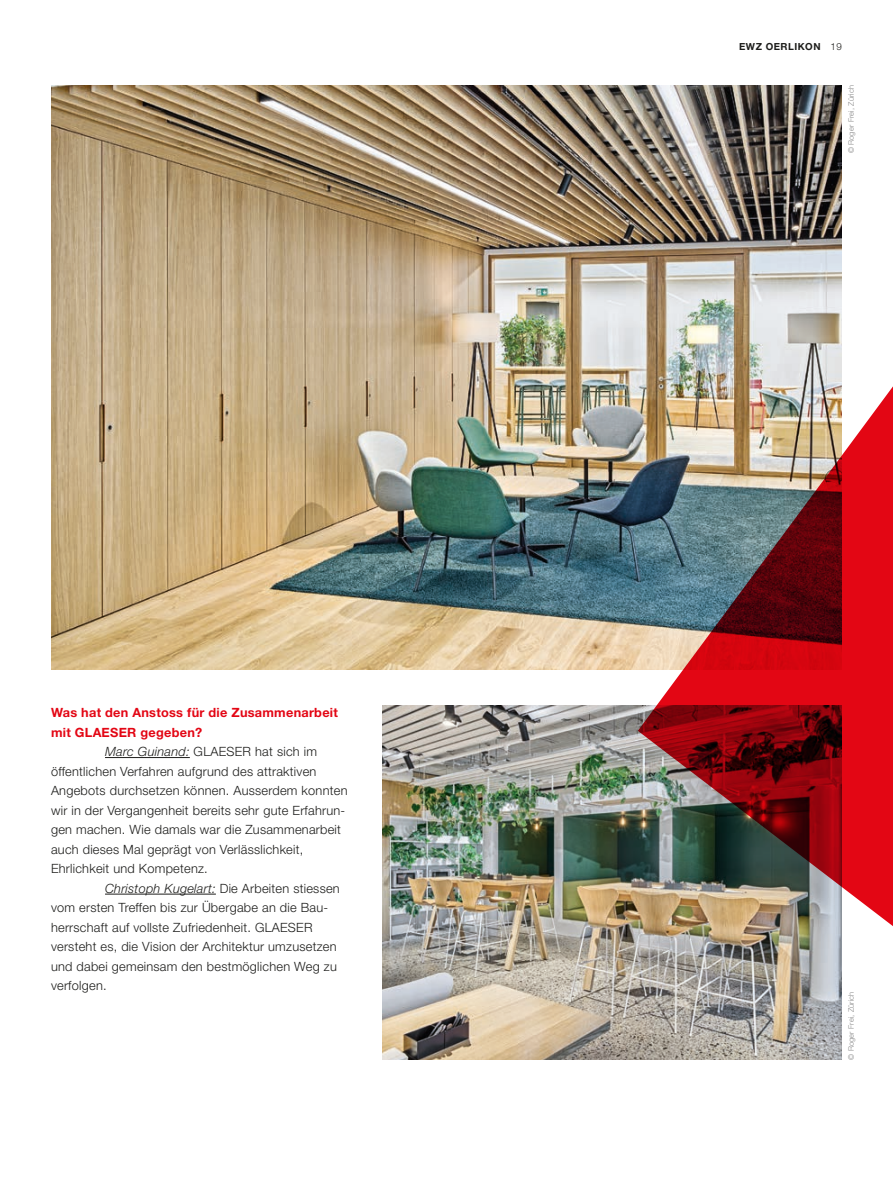
<style>
.page{position:relative;width:893px;height:1191px;background:#fff}
.page>*{position:absolute;margin:0;border:0;box-sizing:border-box;transform-origin:0 0}
.t1{font:300 12.75px "Helvetica Neue LT Std";letter-spacing:.02em;color:#1d1d1b}
.t2{font:700 12.75px "Helvetica Neue LT Std";letter-spacing:.02em;color:#e30614}
.t3{font:700 9.75px "Helvetica Neue LT Std";letter-spacing:.05em;color:#1d1d1b}
.t4{font:300 7.5px "Helvetica Neue LT Std";letter-spacing:.02em;color:#878787}
.s1{font-style:italic}
.s2{font-weight:300}
</style>
<div class="page">
<img style="left:51px;top:85px;width:791px;height:585px">
<hr style="left:105px;top:757px;width:85px;height:1px;background:#1d1d1b">
<hr style="left:105px;top:893px;width:111px;height:1px;background:#1d1d1b">
<img style="left:383px;top:705px;width:255px;height:354px">
<img style="left:638px;top:340px;width:255px;height:720px">
<p class="t2" style="left:51px;top:705px;width:288px">Was hat den Anstoss für die Zusammenarbeit</p>
<p class="t2" style="left:51px;top:724px;width:153px">mit GLAESER gegeben?</p>
<p class="t1" style="left:105px;top:744px;width:213px"><span class="s1">Marc Guinand:</span> GLAESER hat sich im</p>
<p class="t1" style="left:51px;top:763px;width:267px">öffentlichen Verfahren aufgrund des attraktiven</p>
<p class="t1" style="left:51px;top:783px;width:298px">Angebots durchsetzen können. Ausserdem konnten</p>
<p class="t1" style="left:51px;top:802px;width:296px">wir in der Vergangenheit bereits sehr gute Erfahrun-</p>
<p class="t1" style="left:51px;top:822px;width:291px">gen machen. Wie damals war die Zusammenarbeit</p>
<p class="t1" style="left:51px;top:841px;width:254px">auch dieses Mal geprägt von Verlässlichkeit,</p>
<p class="t1" style="left:51px;top:861px;width:158px">Ehrlichkeit und Kompetenz.</p>
<p class="t1" style="left:105px;top:880px;width:236px"><span class="s1">Christoph Kugelart:</span> Die Arbeiten stiessen</p>
<p class="t1" style="left:51px;top:900px;width:279px">vom ersten Treffen bis zur Übergabe an die Bau-</p>
<p class="t1" style="left:51px;top:919px;width:263px">herrschaft auf vollste Zufriedenheit. GLAESER</p>
<p class="t1" style="left:51px;top:939px;width:287px">versteht es, die Vision der Architektur umzusetzen</p>
<p class="t1" style="left:51px;top:958px;width:287px">und dabei gemeinsam den bestmöglichen Weg zu</p>
<p class="t1" style="left:51px;top:978px;width:57px">verfolgen.</p>
<p class="t3" style="left:739px;top:40px;width:104px">EWZ OERLIKON <span class="s2">19</span></p>
<p class="t4" style="left:846px;top:153px;width:70px;rotate:-90deg">© Roger Frei, Zürich</p>
<p class="t4" style="left:846px;top:1059px;width:70px;rotate:-90deg">© Roger Frei, Zürich</p>
</div>
